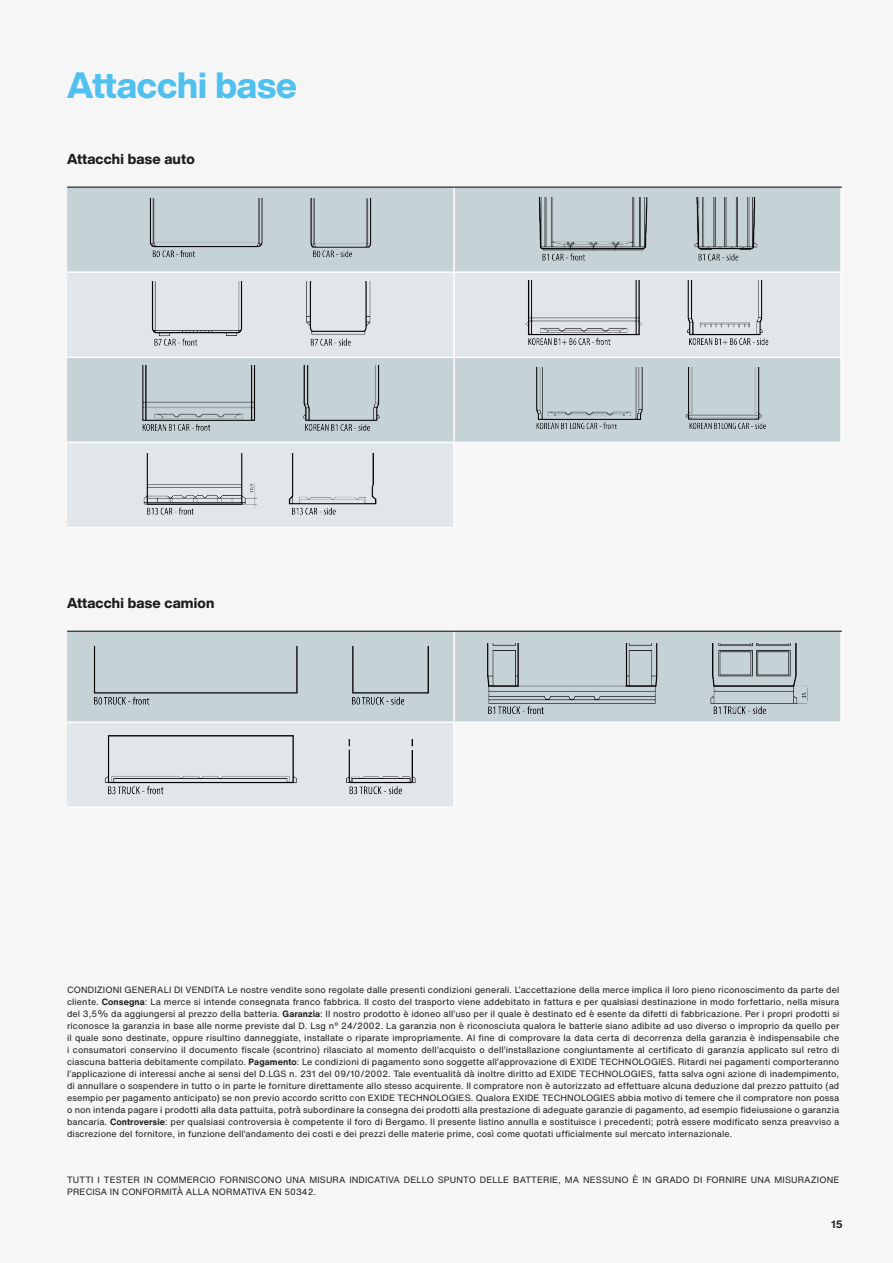
<style>
.page{position:relative;width:893px;height:1263px;background:#f6f6f6}
.page>*{position:absolute;margin:0;border:0;box-sizing:border-box;transform-origin:0 0}
.t1{font:800 36px "Helvetica Now Display";color:#50c0ef}
.t2{font:800 14.25px "Helvetica Now Display";letter-spacing:.015em;color:#1d1d1b}
.t3{font:700 10.5px "Helvetica Now Text";color:#1d1d1b}
.Copy_8_5{font:9px/12px "Helvetica Now Text";letter-spacing:.01em;color:#1d1d1b;text-align:justify}
.s1{font-weight:700}
</style>
<div class="page">
<div style="left:67px;top:188px;width:773px;height:83px;background:#c5d2d6"></div>
<svg style="left:67px;top:273px;width:773px;height:254px"></svg>
<hr style="left:453px;top:188px;width:2px;height:83px;background:#fff">
<hr style="left:840px;top:188px;width:2px;height:83px;background:#fff">
<hr style="left:840px;top:358px;width:2px;height:84px;background:#fff">
<hr style="left:67px;top:187px;width:387px;height:1px;background:#1d1d1b">
<hr style="left:454px;top:187px;width:388px;height:1px;background:#1d1d1b">
<hr style="left:453px;top:358px;width:2px;height:84px;background:#fff">
<hr style="left:453px;top:443px;width:2px;height:84px;background:#fff">
<hr style="left:454px;top:442px;width:388px;height:1px;background:#fff">
<hr style="left:454px;top:271px;width:388px;height:2px;background:#fff">
<hr style="left:453px;top:273px;width:2px;height:84px;background:#fff">
<hr style="left:840px;top:273px;width:2px;height:84px;background:#fff">
<hr style="left:454px;top:357px;width:388px;height:1px;background:#fff">
<hr style="left:67px;top:271px;width:387px;height:2px;background:#fff">
<hr style="left:67px;top:357px;width:387px;height:1px;background:#fff">
<hr style="left:67px;top:442px;width:387px;height:1px;background:#fff">
<hr style="left:67px;top:527px;width:388px;height:1px;background:#fff">
<img style="left:147px;top:199px;width:233px;height:62px">
<img style="left:537px;top:197px;width:221px;height:65px">
<img style="left:150px;top:282px;width:221px;height:66px">
<img style="left:524px;top:281px;width:247px;height:68px">
<img style="left:141px;top:366px;width:239px;height:68px">
<img style="left:534px;top:367px;width:233px;height:65px">
<img style="left:142px;top:453px;width:237px;height:63px">
<div style="left:67px;top:632px;width:773px;height:89px;background:#c5d2d6"></div>
<div style="left:67px;top:722px;width:387px;height:85px;background:#e1e6ea"></div>
<hr style="left:453px;top:632px;width:2px;height:89px;background:#fff">
<hr style="left:840px;top:632px;width:2px;height:89px;background:#fff">
<hr style="left:67px;top:631px;width:387px;height:1px;background:#1d1d1b">
<hr style="left:454px;top:631px;width:388px;height:1px;background:#1d1d1b">
<hr style="left:454px;top:721px;width:388px;height:2px;background:#fff">
<hr style="left:453px;top:723px;width:2px;height:83px;background:#fff">
<hr style="left:67px;top:721px;width:387px;height:2px;background:#fff">
<hr style="left:67px;top:806px;width:388px;height:2px;background:#fff">
<div style="left:91px;top:646px;width:340px;height:61px;background:#c5d2d6"></div>
<img style="left:486px;top:644px;width:324px;height:70px">
<img style="left:104px;top:735px;width:312px;height:60px">
<p class="t1" style="left:67px;top:61px;width:231px">Attacchi base</p>
<p class="t2" style="left:67px;top:149px;width:129px">Attacchi base auto</p>
<p class="t2" style="left:67px;top:593px;width:149px">Attacchi base camion</p>
<p class="Copy_8_5" style="left:67px;top:984px;width:774px">CONDIZIONI GENERALI DI VENDITA Le nostre vendite sono regolate dalle presenti condizioni generali. L’accettazione della merce implica il loro pieno riconoscimento da parte del cliente. <span class="s1">Consegna</span>: La merce si intende consegnata franco fabbrica. Il costo del trasporto viene addebitato in fattura e per qualsiasi destinazione in modo forfettario, nella misura del 3,5% da aggiungersi al prezzo della batteria. <span class="s1">Garanzia</span>: Il nostro prodotto è idoneo all’uso per il quale è destinato ed è esente da difetti di fabbricazione. Per i propri prodotti si riconosce la garanzia in base alle norme previste dal D. Lsg n° 24/2002. La garanzia non è riconosciuta qualora le batterie siano adibite ad uso diverso o improprio da quello per il quale sono destinate, oppure risultino danneggiate, installate o riparate impropriamente. Al fine di comprovare la data certa di decorrenza della garanzia è indispensabile che i consumatori conservino il documento fiscale (scontrino) rilasciato al momento dell’acquisto o dell’installazione congiuntamente al certificato di garanzia applicato sul retro di ciascuna batteria debitamente compilato. <span class="s1">Pagamento</span>: Le condizioni di pagamento sono soggette all’approvazione di EXIDE TECHNOLOGIES. Ritardi nei pagamenti comporteranno l’applicazione di interessi anche ai sensi del D.LGS n. 231 del 09/10/2002. Tale eventualità dà inoltre diritto ad EXIDE TECHNOLOGIES, fatta salva ogni azione di inadempimento, di annullare o sospendere in tutto o in parte le forniture direttamente allo stesso acquirente. Il compratore non è autorizzato ad effettuare alcuna deduzione dal prezzo pattuito (ad esempio per pagamento anticipato) se non previo accordo scritto con EXIDE TECHNOLOGIES. Qualora EXIDE TECHNOLOGIES abbia motivo di temere che il compratore non possa o non intenda pagare i prodotti alla data pattuita, potrà subordinare la consegna dei prodotti alla prestazione di adeguate garanzie di pagamento, ad esempio fideiussione o garanzia bancaria. <span class="s1">Controversie</span>: per qualsiasi controversia è competente il foro di Bergamo. Il presente listino annulla e sostituisce i precedenti; potrà essere modificato senza preavviso a discrezione del fornitore, in funzione dell’andamento dei costi e dei prezzi delle materie prime, così come quotati ufficialmente sul mercato internazionale.</p>
<p class="Copy_8_5" style="left:67px;top:1173px;width:774px">TUTTI I TESTER IN COMMERCIO FORNISCONO UNA MISURA INDICATIVA DELLO SPUNTO DELLE BATTERIE, MA NESSUNO È IN GRADO DI FORNIRE UNA MISURAZIONE<br>PRECISA IN CONFORMITÀ ALLA NORMATIVA EN 50342.</p>
<p class="t3" style="left:831px;top:1216px;width:13px">15</p>
</div>
